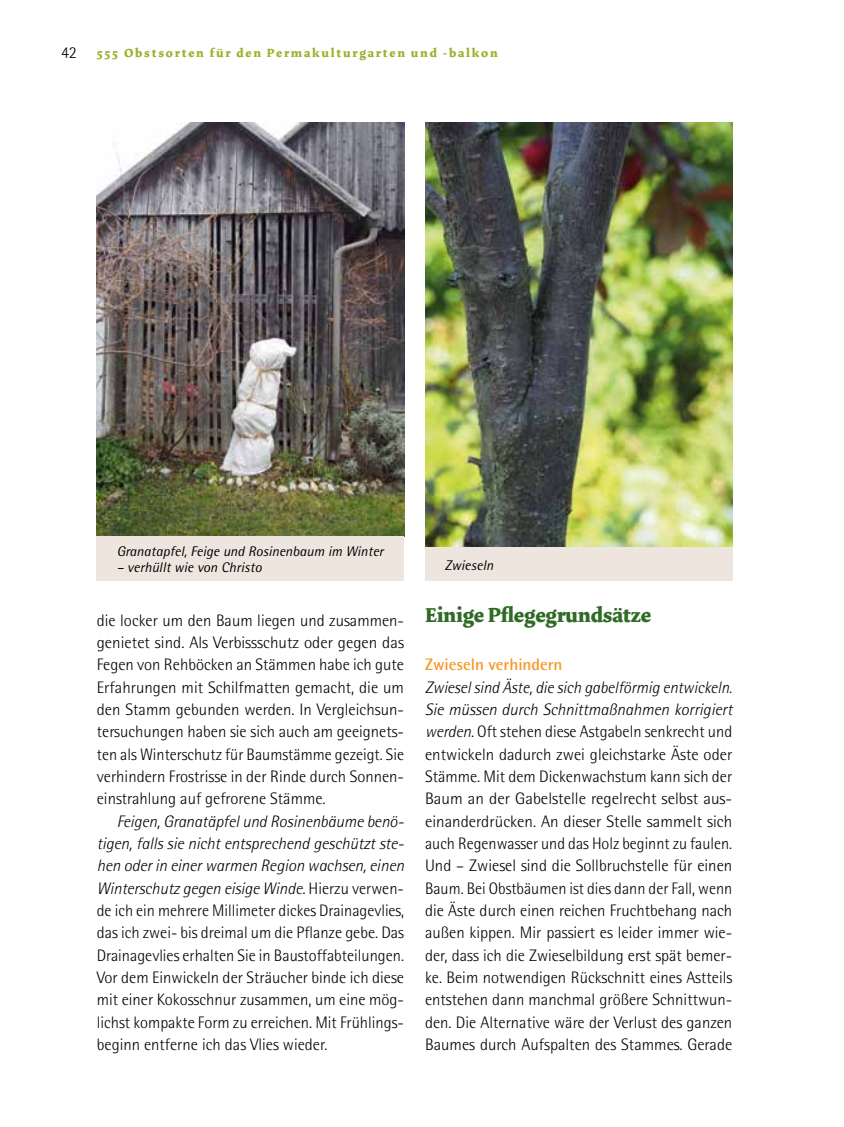
<style>
.page{position:relative;width:844px;height:1127px;background:#fff}
.page>*{position:absolute;margin:0;border:0;box-sizing:border-box;transform-origin:0 0}
.t1{font:700 21px "Dolly";letter-spacing:-.01em;color:#306b25}
.t2{font:300 16.62px/22.4px "Rotis Semi Sans";color:#000;text-align:justify}
.t3{font:700 16.62px "Rotis Semi Sans";color:#f89728}
.t4{font:italic 14px "Rotis Semi Sans";color:#000}
.t5{font:700 12.25px "Dolly";letter-spacing:.15em;color:#9cb32e}
.s1{font-family:"Rotis Semi Sans";font-weight:300;font-size:16.62px;color:#000}
.s2{font-style:italic}
</style>
<div class="page">
<img style="left:97px;top:123px;width:307px;height:413px">
<div style="left:97px;top:536px;width:307px;height:44px;background:#eee6de"></div>
<img style="left:425px;top:123px;width:307px;height:424px">
<div style="left:425px;top:547px;width:307px;height:33px;background:#eee6de"></div>
<p class="t5" style="left:61px;top:45px;width:438px"><span class="s1">42</span> 555 Obstsorten für den Permakulturgarten und -balkon</p>
<p class="t4" style="left:117px;top:542px;width:268px">Granatapfel, Feige und Rosinenbaum im Winter</p>
<p class="t4" style="left:117px;top:558px;width:146px">– verhüllt wie von Christo</p>
<p class="t4" style="left:445px;top:556px;width:50px">Zwieseln</p>
<p class="t2" style="left:97px;top:608px;width:309px">die locker um den Baum liegen und zusammen&shy;genietet sind. Als Verbissschutz oder gegen das Fegen von Rehböcken an Stämmen habe ich gute Erfahrungen mit Schilfmatten gemacht, die um den Stamm gebunden werden. In Vergleichsun&shy;tersuchungen haben sie sich auch am geeignets&shy;ten als Winterschutz für Baumstämme gezeigt. Sie verhindern Frostrisse in der Rinde durch Sonnen&shy;einstrahlung auf gefrorene Stämme.</p>
<p class="t2" style="left:97px;top:809px;width:309px;text-indent:20px"><span class="s2">Feigen, Granatäpfel und Rosinenbäume benö&shy;tigen, falls sie nicht entsprechend geschützt ste&shy;hen oder in einer warmen Region wachsen, einen Winterschutz gegen eisige Winde.</span> Hierzu verwen&shy;de ich ein mehrere Millimeter dickes Drainagevlies, das ich zwei- bis dreimal um die Pflanze gebe. Das Drainagevlies erhalten Sie in Baustoffabteilungen.<br>Vor dem Einwickeln der Sträucher binde ich diese mit einer Kokosschnur zusammen, um eine mög&shy;lichst kompakte Form zu erreichen. Mit Frühlings&shy;beginn entferne ich das Vlies wieder.</p>
<p class="t1" style="left:425px;top:601px;width:227px">Einige Pflegegrundsätze</p>
<p class="t3" style="left:425px;top:654px;width:139px">Zwieseln verhindern</p>
<p class="t2" style="left:425px;top:675px;width:309px"><span class="s2">Zwiesel sind Äste, die sich gabelförmig entwickeln.<br>Sie müssen durch Schnittmaßnahmen korrigiert werden.</span> Oft stehen diese Astgabeln senkrecht und entwickeln dadurch zwei gleichstarke Äste oder Stämme. Mit dem Dickenwachstum kann sich der Baum an der Gabelstelle regelrecht selbst aus&shy;einanderdrücken. An dieser Stelle sammelt sich auch Regenwasser und das Holz beginnt zu faulen.<br>Und – Zwiesel sind die Sollbruchstelle für einen Baum. Bei Obstbäumen ist dies dann der Fall, wenn die Äste durch einen reichen Fruchtbehang nach außen kippen. Mir passiert es leider immer wie&shy;der, dass ich die Zwieselbildung erst spät bemer&shy;ke. Beim notwendigen Rückschnitt eines Astteils entstehen dann manchmal größere Schnittwun&shy;den. Die Alternative wäre der Verlust des ganzen Baumes durch Aufspalten des Stammes. Gerade</p>
</div>
